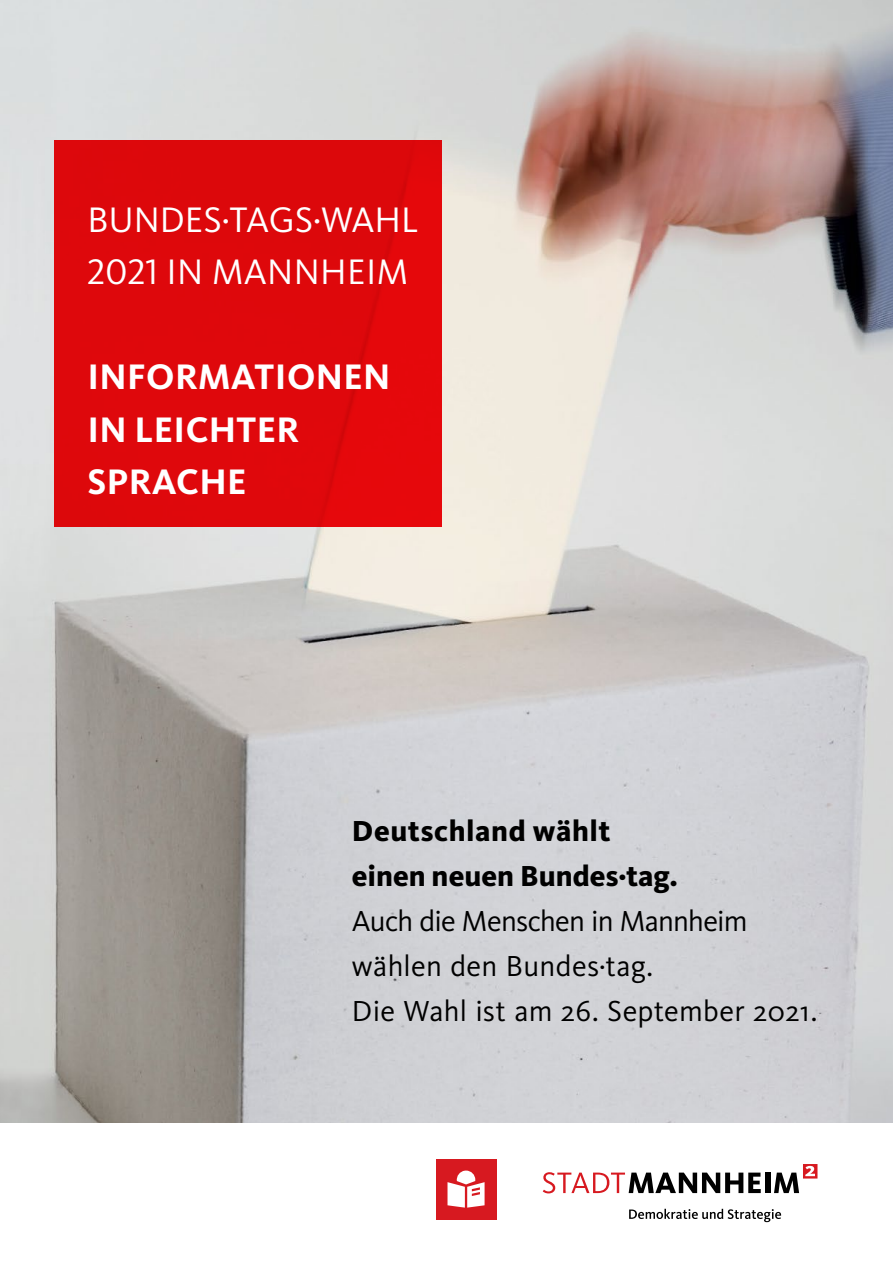
<style>
.page{position:relative;width:893px;height:1263px;background:#fff}
.page>*{position:absolute;margin:0;border:0;box-sizing:border-box;transform-origin:0 0}
.t1{font:36.75px/52.5px "Kievit Pro";color:#fff}
.t2{font:700 36.75px/52.5px "Kievit Pro";letter-spacing:.01em;color:#fff}
.t3{font:30px/45px "Kievit";letter-spacing:.005em;color:#000}
.t4{font:800 30px/45px "Kievit";letter-spacing:.005em;color:#000}
</style>
<div class="page">
<img style="left:0;top:0;width:893px;height:1123px">
<div style="left:54px;top:140px;width:387px;height:387px;background:#de080c"></div>
<div style="left:765px;top:1172px;width:5px;height:21px;background:#000"></div>
<svg style="left:774px;top:1164px;width:43px;height:29px"></svg>
<svg style="left:543px;top:1172px;width:218px;height:21px"></svg>
<svg style="left:629px;top:1209px;width:152px;height:13px"></svg>
<div style="left:436px;top:1159px;width:61px;height:61px;background:#d71920"></div>
<svg style="left:447px;top:1170px;width:38px;height:37px"></svg>
<p class="t1" style="left:87px;top:193px;width:333px">BUNDES·TAGS·WAHL<br>2021 IN MANNHEIM</p>
<p class="t2" style="left:87px;top:350px;width:305px">INFORMATIONEN<br>IN LEICHTER<br>SPRACHE</p>
<p class="t4" style="left:352px;top:808px;width:328px">Deutschland wählt einen neuen Bundes·tag.</p>
<p class="t3" style="left:352px;top:899px;width:467px">Auch die Menschen in Mannheim wählen den Bundes·tag.<br>Die Wahl ist am 26. September 2021.</p>
</div>
